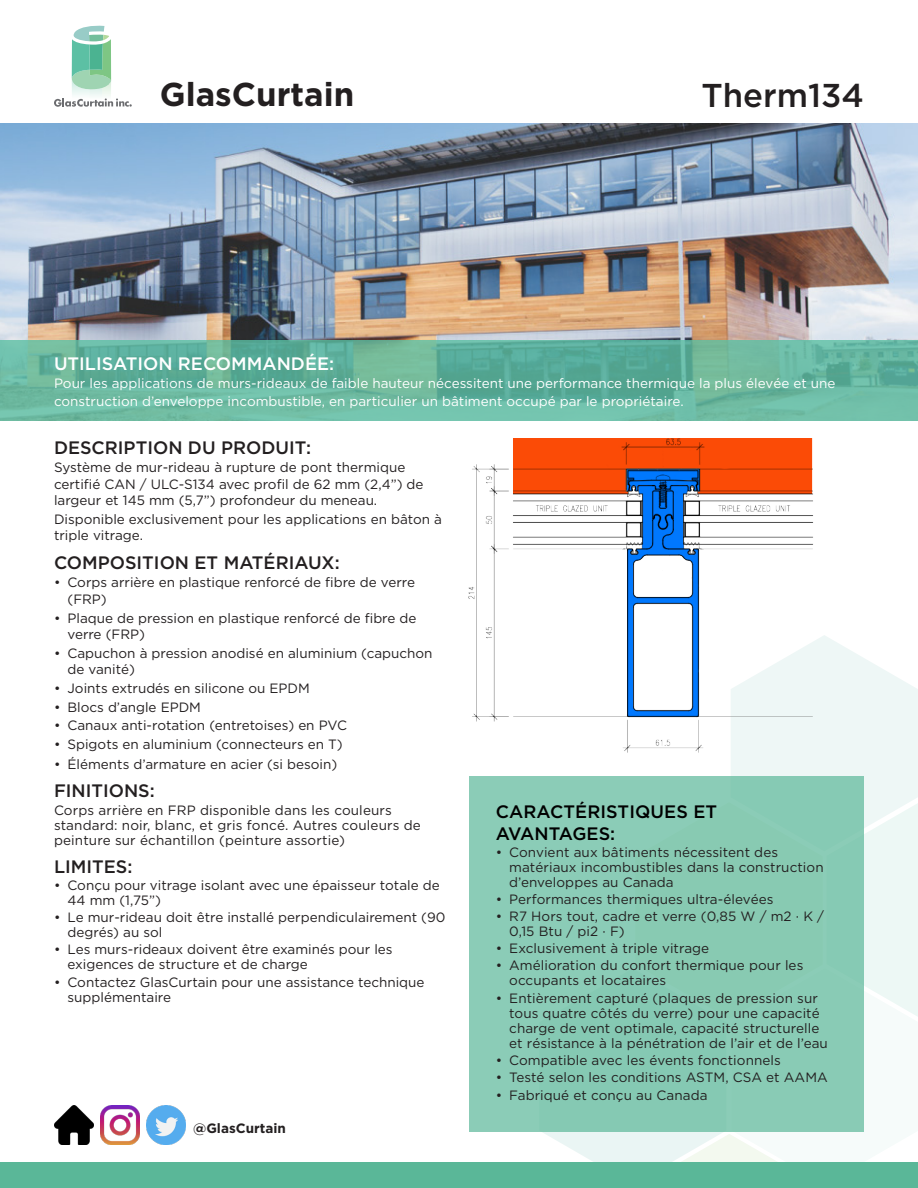
<style>
.page{position:relative;width:918px;height:1188px;background:#fff}
.page>*{position:absolute;margin:0;border:0;box-sizing:border-box;transform-origin:0 0}
.t1{font:700 33px "Gotham";color:#231f20}
.t2{font:500 33px "Gotham";color:#231f20}
.body{font:500 18px "Gotham";color:#231f20}
.body-2{font:500 18px/21.6px "Gotham";letter-spacing:.005em;color:#000}
.body-3{font:500 18px "Gotham";color:#fff}
.body-4{font:13.5px/15px "Gotham";color:#231f20}
.body-5{font:13.5px/18px "Gotham";color:#fff}
.body-6{font:700 13.5px "Gotham";color:#231f20}
</style>
<div class="page">
<svg style="left:539px;top:635px;width:379px;height:527px"></svg>
<img style="left:468px;top:439px;width:346px;height:318px">
<img style="left:0;top:124px;width:918px;height:216px">
<div style="left:469px;top:776px;width:394px;height:355px;background:#89cbb5"></div>
<svg style="left:54px;top:25px;width:78px;height:82px"></svg>
<svg style="left:0;top:340px;width:918px;height:81px;background:#66b59f"></svg>
<div style="left:0;top:1162px;width:918px;height:26px;background:#5ab798"></div>
<img style="left:54px;top:1105px;width:39px;height:39px">
<img style="left:100px;top:1105px;width:39px;height:39px">
<img style="left:146px;top:1105px;width:39px;height:39px">
<p class="t1" style="left:160px;top:76px;width:196px">GlasCurtain</p>
<p class="t2" style="left:702px;top:76px;width:164px">Therm134</p>
<p class="body-3" style="left:54px;top:353px;width:282px">UTILISATION RECOMMANDÉE:</p>
<p class="body-5" style="left:54px;top:374px;width:783px">Pour les applications de murs-rideaux de faible hauteur nécessitent une performance thermique la plus élevée et une construction d’enveloppe incombustible, en particulier un bâtiment occupé par le propriétaire.</p>
<p class="body" style="left:54px;top:437px;width:259px">DESCRIPTION DU PRODUIT:</p>
<p class="body-4" style="left:54px;top:459px;width:371px;line-height:16.5px">Système de mur-rideau à rupture de pont thermique certifié CAN / ULC-S134 avec profil de 62 mm (2,4”) de largeur et 145 mm (5,7”) profondeur du meneau.</p>
<p class="body-4" style="left:54px;top:511px;width:390px;line-height:16.5px">Disponible exclusivement pour les applications en bâton à triple vitrage.</p>
<p class="body" style="left:54px;top:552px;width:287px">COMPOSITION ET MATÉRIAUX:</p>
<p class="body-4" style="left:68px;top:574px;width:349px;line-height:16.5px;text-indent:-14px">• Corps arrière en plastique renforcé de fibre de verre (FRP)</p>
<p class="body-4" style="left:68px;top:609px;width:350px;line-height:16.5px;text-indent:-14px">• Plaque de pression en plastique renforcé de fibre de verre (FRP)</p>
<p class="body-4" style="left:68px;top:645px;width:367px;line-height:16.5px;text-indent:-14px">• Capuchon à pression anodisé en aluminium (capuchon de vanité)</p>
<p class="body-4" style="left:54px;top:680px;width:257px">• Joints extrudés en silicone ou EPDM</p>
<p class="body-4" style="left:54px;top:699px;width:149px">• Blocs d’angle EPDM</p>
<p class="body-4" style="left:54px;top:718px;width:295px">• Canaux anti-rotation (entretoises) en PVC</p>
<p class="body-4" style="left:54px;top:736px;width:290px">• Spigots en aluminium (connecteurs en T)</p>
<p class="body-4" style="left:54px;top:757px;width:285px">• Éléments d’armature en acier (si besoin)</p>
<p class="body" style="left:54px;top:781px;width:102px">FINITIONS:</p>
<p class="body-4" style="left:54px;top:802px;width:368px">Corps arrière en FRP disponible dans les couleurs standard: noir, blanc, et gris foncé. Autres couleurs de peinture sur échantillon (peinture assortie)</p>
<p class="body" style="left:54px;top:856px;width:80px">LIMITES:</p>
<p class="body-4" style="left:68px;top:878px;width:374px;text-indent:-14px">• Conçu pour vitrage isolant avec une épaisseur totale de<br>44 mm (1,75”)</p>
<p class="body-4" style="left:68px;top:910px;width:380px;text-indent:-14px">• Le mur-rideau doit être installé perpendiculairement (90 degrés) au sol</p>
<p class="body-4" style="left:68px;top:942px;width:327px;text-indent:-14px">• Les murs-rideaux doivent être examinés pour les exigences de structure et de charge</p>
<p class="body-4" style="left:68px;top:974px;width:359px;text-indent:-14px">• Contactez GlasCurtain pour une assistance technique supplémentaire</p>
<p class="body-6" style="left:193px;top:1120px;width:94px">@GlasCurtain</p>
<p class="body-2" style="left:496px;top:800px;width:223px">CARACTÉRISTIQUES ET<br>AVANTAGES:</p>
<p class="body-4" style="left:509px;top:844px;width:316px;text-indent:-14px">• Convient aux bâtiments nécessitent des matériaux incombustibles dans la construction d’enveloppes au Canada</p>
<p class="body-4" style="left:496px;top:891px;width:279px">• Performances thermiques ultra-élevées</p>
<p class="body-4" style="left:509px;top:909px;width:316px;text-indent:-14px">• R7 Hors tout, cadre et verre (0,85 W / m2 · K /<br>0,15 Btu / pi2 · F)</p>
<p class="body-4" style="left:496px;top:941px;width:215px">• Exclusivement à triple vitrage</p>
<p class="body-4" style="left:509px;top:958px;width:296px;text-indent:-14px">• Amélioration du confort thermique pour les occupants et locataires</p>
<p class="body-4" style="left:509px;top:990px;width:320px;text-indent:-14px">• Entièrement capturé (plaques de pression sur tous quatre côtés du verre) pour une capacité charge de vent optimale, capacité structurelle et résistance à la pénétration de l’air et de l’eau</p>
<p class="body-4" style="left:496px;top:1052px;width:287px">• Compatible avec les évents fonctionnels</p>
<p class="body-4" style="left:496px;top:1069px;width:334px">• Testé selon les conditions ASTM, CSA et AAMA</p>
<p class="body-4" style="left:496px;top:1088px;width:213px">• Fabriqué et conçu au Canada</p>
</div>
